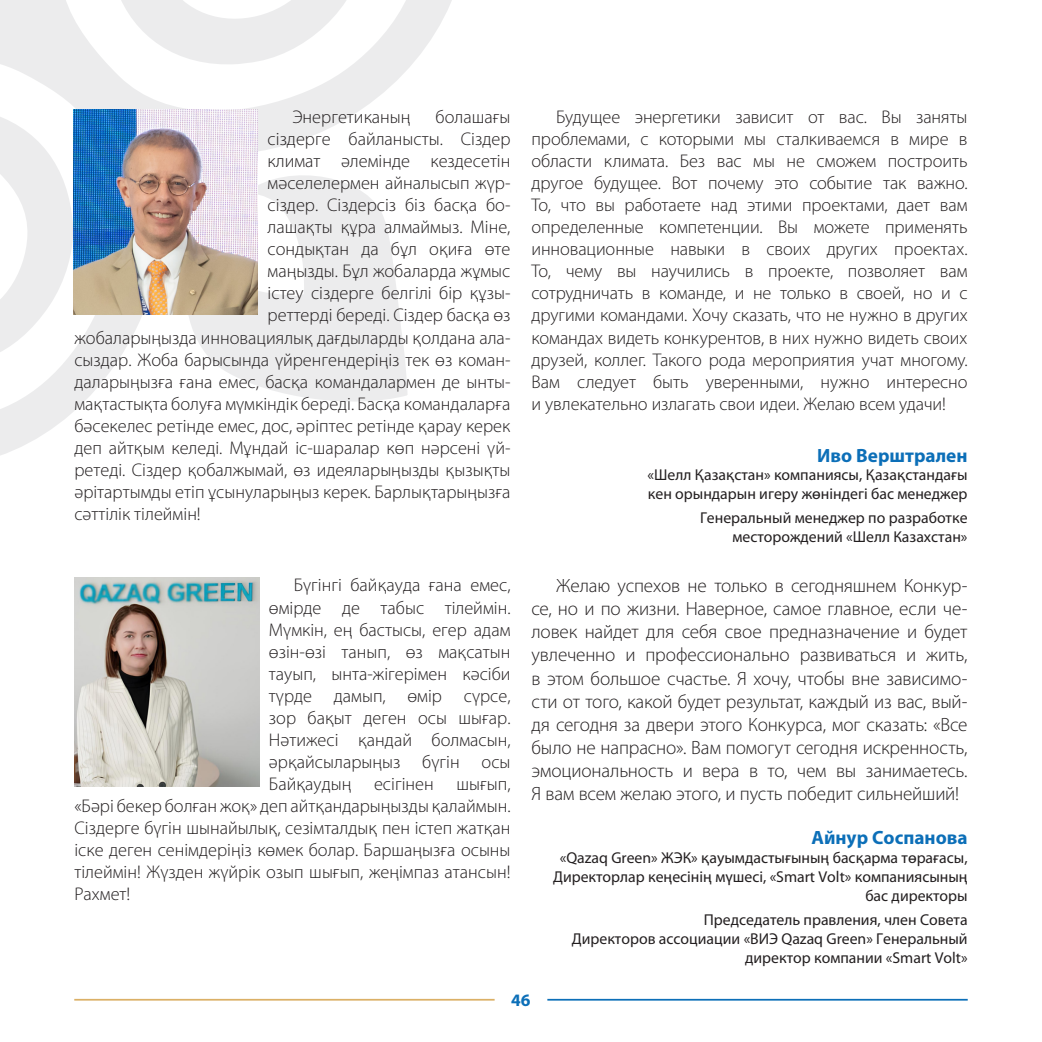
<style>
.page{position:relative;width:1042px;height:1042px;background:#fff}
.page>*{position:absolute;margin:0;border:0;box-sizing:border-box;transform-origin:0 0}
.Основной_текст{font:300 19.25px/23.1px "K Myriad Pro";letter-spacing:-.01em;color:#231f20;text-align:justify}
.No_Spacing{font:700 19.25px "K Myriad Pro";color:#0c6fb8}
.No_Spacing-2{font:300 18.38px/22.1px "K Myriad Pro";color:#231f20;text-align:justify}
.Основной_текст-2{font:300 18.38px "K Myriad Pro";color:#231f20}
.t1{font:700 17.5px "K Myriad Pro";color:#0c6fb8}
.No_Spacing-3{font:15.75px/18.9px "K Myriad Pro";color:#231f20;text-align:center}
</style>
<div class="page">
<svg style="left:0;top:0;width:452px;height:705px"></svg>
<hr style="left:74px;top:999px;width:421px;height:1px;background:#dbb066">
<hr style="left:547px;top:999px;width:420px;height:1px;background:#0c6fb8">
<img style="left:73px;top:109px;width:185px;height:206px">
<img style="left:74px;top:578px;width:185px;height:208px">
<p class="No_Spacing-2" style="left:292px;top:106px;width:120px">Энергетиканың</p>
<p class="No_Spacing-2" style="left:436px;top:106px;width:76px">болашағы</p>
<p class="No_Spacing-2" style="left:268px;top:128px;width:244px">сіздерге байланысты. Сіздер</p>
<p class="No_Spacing-2" style="left:268px;top:150px;width:244px">климат әлемінде кездесетін</p>
<p class="No_Spacing-2" style="left:268px;top:172px;width:244px">мәселелермен айналысып жүр-</p>
<p class="No_Spacing-2" style="left:268px;top:194px;width:244px">сіздер. Сіздерсіз біз басқа бо-</p>
<p class="No_Spacing-2" style="left:268px;top:216px;width:244px">лашақты құра алмаймыз. Міне,</p>
<p class="No_Spacing-2" style="left:268px;top:238px;width:244px">сондықтан да бұл оқиға өте</p>
<p class="No_Spacing-2" style="left:268px;top:260px;width:244px">маңызды. Бұл жобаларда жұмыс</p>
<p class="No_Spacing-2" style="left:268px;top:282px;width:244px">істеу сіздерге белгілі бір құзы-</p>
<p class="No_Spacing-2" style="left:268px;top:305px;width:244px">реттерді береді. Сіздер басқа өз</p>
<p class="No_Spacing-2" style="left:74px;top:327px;width:437px">жобаларыңызда инновациялық дағдыларды қолдана ала-</p>
<p class="No_Spacing-2" style="left:74px;top:349px;width:437px">сыздар. Жоба барысында үйренгендеріңіз тек өз коман-</p>
<p class="No_Spacing-2" style="left:74px;top:371px;width:437px">даларыңызға ғана емес, басқа командалармен де ынты-</p>
<p class="No_Spacing-2" style="left:74px;top:393px;width:437px">мақтастықта болуға мүмкіндік береді. Басқа командаларға</p>
<p class="No_Spacing-2" style="left:74px;top:415px;width:437px">бәсекелес ретінде емес, дос, әріптес ретінде қарау керек</p>
<p class="No_Spacing-2" style="left:74px;top:437px;width:437px">деп айтқым келеді. Мұндай іс-шаралар көп нәрсені үй-</p>
<p class="No_Spacing-2" style="left:74px;top:459px;width:437px">ретеді. Сіздер қобалжымай, өз идеяларыңызды қызықты</p>
<p class="No_Spacing-2" style="left:74px;top:481px;width:437px">әрітартымды етіп ұсынуларыңыз керек. Барлықтарыңызға</p>
<p class="No_Spacing-2" style="left:74px;top:503px;width:128px">сәттілік тілеймін!</p>
<p class="Основной_текст-2" style="left:294px;top:575px;width:218px">Бүгінгі байқауда ғана емес,</p>
<p class="Основной_текст-2" style="left:269px;top:597px;width:243px">өмірде де табыс тілеймін.</p>
<p class="Основной_текст-2" style="left:269px;top:619px;width:243px">Мүмкін, ең бастысы, егер адам</p>
<p class="Основной_текст-2" style="left:269px;top:641px;width:243px">өзін-өзі танып, өз мақсатын</p>
<p class="Основной_текст-2" style="left:269px;top:663px;width:243px">тауып, ынта-жігерімен кәсіби</p>
<p class="Основной_текст-2" style="left:269px;top:685px;width:243px">түрде дамып, өмір сүрсе,</p>
<p class="Основной_текст-2" style="left:269px;top:707px;width:243px">зор бақыт деген осы шығар.</p>
<p class="Основной_текст-2" style="left:269px;top:729px;width:243px">Нәтижесі қандай болмасын,</p>
<p class="Основной_текст-2" style="left:269px;top:751px;width:243px">әрқайсыларыңыз бүгін осы</p>
<p class="Основной_текст-2" style="left:269px;top:774px;width:243px">Байқаудың есігінен шығып,</p>
<p class="Основной_текст-2" style="left:74px;top:796px;width:438px">«Бәрі бекер болған жоқ» деп айтқандарыңызды қалаймын.</p>
<p class="Основной_текст-2" style="left:74px;top:818px;width:438px">Сіздерге бүгін шынайылық, сезімталдық пен істеп жатқан</p>
<p class="Основной_текст-2" style="left:74px;top:840px;width:438px">іске деген сенімдеріңіз көмек болар. Баршаңызға осыны</p>
<p class="Основной_текст-2" style="left:74px;top:862px;width:438px">тілеймін! Жүзден жүйрік озып шығып, жеңімпаз атансын!</p>
<p class="Основной_текст-2" style="left:74px;top:884px;width:57px">Рахмет!</p>
<p class="No_Spacing-2" style="left:531px;top:106px;width:437px;text-indent:25px">Будущее энергетики зависит от вас. Вы заняты проблемами, с которыми мы сталкиваемся в мире в области климата. Без вас мы не сможем построить другое будущее. Вот почему это событие так важно.<br>То, что вы работаете над этими проектами, дает вам определенные компетенции. Вы можете применять инновационные навыки в своих других проектах.<br>То, чему вы научились в проекте, позволяет вам сотрудничать в команде, и не только в своей, но и с другими командами. Хочу сказать, что не нужно в других командах видеть конкурентов, в них нужно видеть своих друзей, коллег. Такого рода мероприятия учат многому.<br>Вам следует быть уверенными, нужно интересно и увлекательно излагать свои идеи. Желаю всем удачи!</p>
<p class="No_Spacing" style="left:817px;top:444px;width:152px">Иво Верштрален</p>
<p class="No_Spacing-3" style="left:647px;top:466px;width:321px">«Шелл Қазақстан» компаниясы, Қазақстандағы</p>
<p class="No_Spacing-3" style="left:648px;top:485px;width:321px">кен орындарын игеру жөніндегі бас менеджер</p>
<p class="No_Spacing-3" style="left:700px;top:509px;width:269px">Генеральный менеджер по разработке</p>
<p class="No_Spacing-3" style="left:732px;top:528px;width:237px">месторождений «Шелл Казахстан»</p>
<p class="Основной_текст" style="left:531px;top:574px;width:438px;text-indent:25px">Желаю успехов не только в сегодняшнем Конкур&shy;се, но и по жизни. Наверное, самое главное, если че&shy;ловек найдет для себя свое предназначение и будет увлеченно и профессионально развиваться и жить, в этом большое счастье. Я хочу, чтобы вне зависимо&shy;сти от того, какой будет результат, каждый из вас, вый&shy;дя сегодня за двери этого Конкурса, мог сказать: «Все было не напрасно». Вам помогут сегодня искренность, эмоциональность и вера в то, чем вы занимаетесь.<br>Я вам всем желаю этого, и пусть победит сильнейший!</p>
<p class="No_Spacing" style="left:811px;top:827px;width:158px">Айнур Соспанова</p>
<p class="No_Spacing-3" style="left:553px;top:849px;width:416px">«Qazaq Green» ЖЭК» қауымдастығының басқарма төрағасы,<br>Директорлар кеңесінің мүшесі, «Smart Volt» компаниясының</p>
<p class="No_Spacing-3" style="left:865px;top:886px;width:104px">бас директоры</p>
<p class="No_Spacing-3" style="left:704px;top:910px;width:265px">Председатель правления, член Совета</p>
<p class="No_Spacing-3" style="left:572px;top:929px;width:397px;text-align:right">Директоров ассоциации «ВИЭ Qazaq Green» Генеральный директор компании «Smart Volt»</p>
<p class="t1" style="left:511px;top:990px;width:21px">46</p>
</div>
